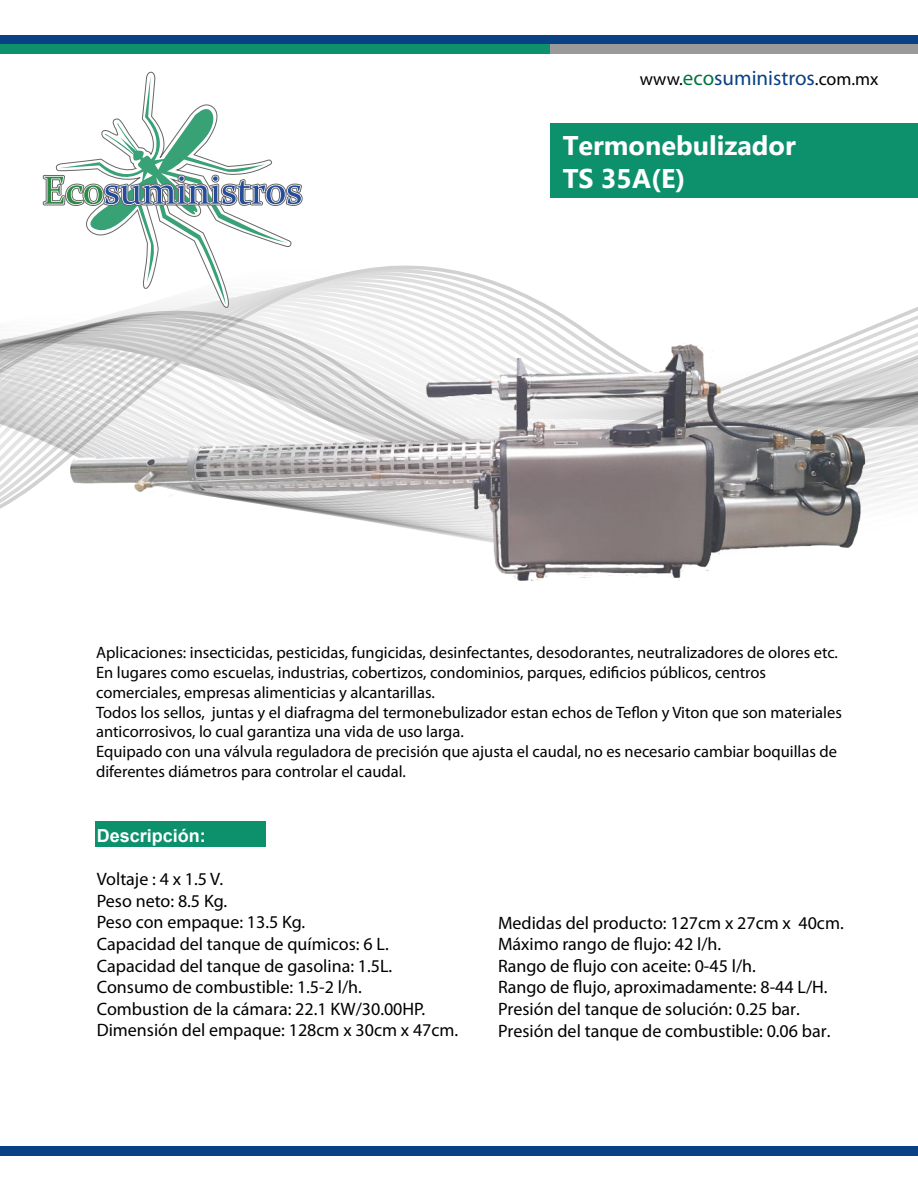
<style>
.page{position:relative;width:918px;height:1188px;background:#fff}
.page>*{position:absolute;margin:0;border:0;box-sizing:border-box;transform-origin:0 0}
.t1{font:700 27px/32.4px "Segoe UI";color:#fff}
.t2{font:18px/21.6px "Myriad Pro";color:#000}
.t3{font:700 18px "Arial";color:#fff}
.t4{font:16.5px/19.8px "Myriad Pro";color:#000}
.s1{font-size:21px;color:#017740}
.s2{font-size:21px;color:#0a4084}
</style>
<div class="page">
<svg style="left:1px;top:331px;width:45px;height:171px"></svg>
<div style="left:0;top:35px;width:918px;height:9px;background:#0a4084"></div>
<div style="left:0;top:1146px;width:918px;height:9px;background:#0a4084"></div>
<div style="left:0;top:44px;width:550px;height:9px;background:#0c916c"></div>
<div style="left:550px;top:44px;width:367px;height:9px;background:#9a9a9a"></div>
<div style="left:550px;top:123px;width:368px;height:75px;background:#0c916c"></div>
<svg style="left:101px;top:76px;width:117px;height:79px"></svg>
<div style="left:95px;top:822px;width:171px;height:25px;background:#0c916c"></div>
<img style="left:46px;top:155px;width:872px;height:426px">
<p class="t2" style="left:640px;top:69px;width:240px">www.<span class="s1">eco</span><span class="s2">suministros</span>.com.mx</p>
<h1 class="t1" style="left:563px;top:127px;width:235px">Termonebulizador<br>TS 35A(E)</h1>
<p class="t4" style="left:96px;top:643px;width:747px">Aplicaciones: insecticidas, pesticidas, fungicidas, desinfectantes, desodorantes, neutralizadores de olores etc.<br>En lugares como escuelas, industrias, cobertizos, condominios, parques, edificios públicos, centros comerciales, empresas alimenticias y alcantarillas.<br>Todos los sellos, juntas y el diafragma del termonebulizador estan echos de Teflon y Viton que son materiales anticorrosivos, lo cual garantiza una vida de uso larga.<br>Equipado con una válvula reguladora de precisión que ajusta el caudal, no es necesario cambiar boquillas de diferentes diámetros para controlar el caudal.</p>
<p class="t3" style="left:97px;top:823px;width:111px">Descripción:</p>
<p class="t2" style="left:97px;top:869px;width:363px">Voltaje : 4 x 1.5 V.<br>Peso neto: 8.5 Kg.<br>Peso con empaque: 13.5 Kg.<br>Capacidad del tanque de químicos: 6 L.<br>Capacidad del tanque de gasolina: 1.5L.<br>Consumo de combustible: 1.5-2 l/h.<br>Combustion de la cámara: 22.1 KW/30.00HP.<br>Dimensión del empaque: 128cm x 30cm x 47cm.</p>
<p class="t2" style="left:498px;top:912px;width:347px">Medidas del producto: 127cm x 27cm x 40cm.<br>Máximo rango de flujo: 42 l/h.<br>Rango de flujo con aceite: 0-45 l/h.<br>Rango de flujo, aproximadamente: 8-44 L/H.<br>Presión del tanque de solución: 0.25 bar.<br>Presión del tanque de combustible: 0.06 bar.</p>
</div>
